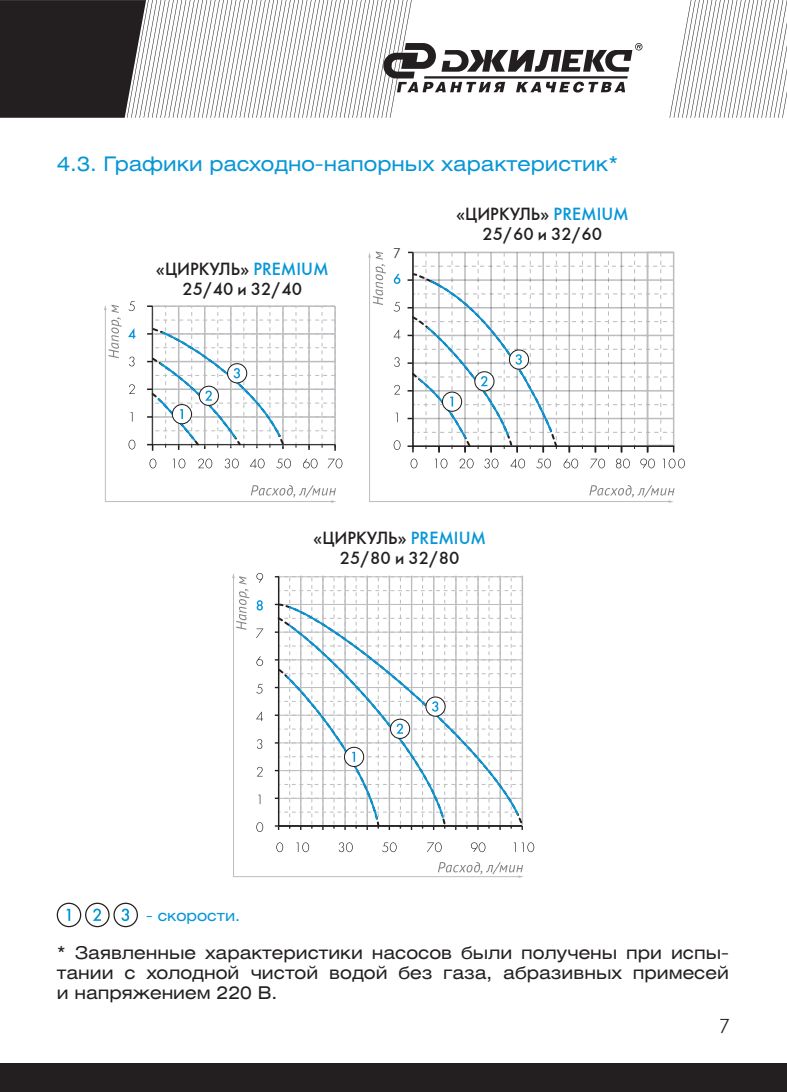
<style>
.page{position:relative;width:787px;height:1092px;background:#fff}
.page>*{position:absolute;margin:0;border:0;box-sizing:border-box;transform-origin:0 0}
.t1{font:20px "Helios Ext";color:#0696d7}
.t2{font:20px "Futuris Light C";color:#231f20}
.t3{font:17.5px/20px "Helios Ext";color:#231f20}
.t4{font:17.5px "Futuris C";color:#231f20}
.t5{font:15px "Helios Ext";color:#0696d7}
.t6{font:14px "Futuris Light C";color:#231f20}
.s1{color:#0696d7}
</style>
<div class="page">
<svg style="left:0;top:0;width:642px;height:118px"></svg>
<svg style="left:669px;top:0;width:117px;height:118px"></svg>
<div style="left:0;top:1063px;width:787px;height:28px;background:#231f20"></div>
<svg style="left:233px;top:576px;width:268px;height:301px"></svg>
<svg style="left:232px;top:573px;width:17px;height:56px"></svg>
<svg style="left:438px;top:861px;width:85px;height:17px"></svg>
<hr style="left:278px;top:575px;width:1px;height:249px;background:#bcbdc0">
<hr style="left:300px;top:575px;width:1px;height:249px;background:#bcbdc0">
<hr style="left:322px;top:575px;width:1px;height:249px;background:#bcbdc0">
<hr style="left:344px;top:575px;width:2px;height:249px;background:#bcbdc0">
<hr style="left:366px;top:575px;width:2px;height:249px;background:#bcbdc0">
<hr style="left:389px;top:575px;width:1px;height:249px;background:#bcbdc0">
<hr style="left:411px;top:575px;width:1px;height:249px;background:#bcbdc0">
<hr style="left:433px;top:575px;width:1px;height:249px;background:#bcbdc0">
<hr style="left:455px;top:575px;width:1px;height:249px;background:#bcbdc0">
<hr style="left:477px;top:575px;width:2px;height:249px;background:#bcbdc0">
<hr style="left:499px;top:575px;width:2px;height:249px;background:#bcbdc0">
<hr style="left:521px;top:575px;width:2px;height:249px;background:#bcbdc0">
<svg style="left:276px;top:842px;width:7px;height:10px"></svg>
<svg style="left:296px;top:842px;width:13px;height:10px"></svg>
<svg style="left:339px;top:842px;width:14px;height:10px"></svg>
<svg style="left:382px;top:842px;width:14px;height:10px"></svg>
<svg style="left:427px;top:842px;width:15px;height:10px"></svg>
<svg style="left:471px;top:842px;width:14px;height:10px"></svg>
<svg style="left:514px;top:842px;width:20px;height:10px"></svg>
<svg style="left:256px;top:822px;width:7px;height:10px"></svg>
<svg style="left:258px;top:794px;width:2px;height:10px"></svg>
<svg style="left:257px;top:766px;width:5px;height:10px"></svg>
<svg style="left:257px;top:739px;width:5px;height:9px"></svg>
<svg style="left:256px;top:711px;width:7px;height:10px"></svg>
<svg style="left:256px;top:684px;width:6px;height:9px"></svg>
<svg style="left:256px;top:656px;width:7px;height:9px"></svg>
<svg style="left:256px;top:628px;width:7px;height:10px"></svg>
<svg style="left:257px;top:600px;width:6px;height:10px"></svg>
<svg style="left:256px;top:573px;width:7px;height:9px"></svg>
<svg style="left:275px;top:576px;width:248px;height:253px"></svg>
<svg style="left:332px;top:458px;width:10px;height:10px"></svg>
<svg style="left:130px;top:301px;width:5px;height:8px"></svg>
<svg style="left:105px;top:309px;width:227px;height:193px"></svg>
<svg style="left:104px;top:304px;width:18px;height:54px"></svg>
<svg style="left:251px;top:485px;width:85px;height:18px"></svg>
<svg style="left:147px;top:305px;width:189px;height:146px"></svg>
<svg style="left:369px;top:279px;width:296px;height:223px"></svg>
<svg style="left:368px;top:251px;width:18px;height:54px"></svg>
<svg style="left:589px;top:485px;width:85px;height:18px"></svg>
<svg style="left:393px;top:440px;width:7px;height:10px"></svg>
<svg style="left:395px;top:412px;width:2px;height:10px"></svg>
<svg style="left:394px;top:385px;width:6px;height:9px"></svg>
<svg style="left:394px;top:357px;width:5px;height:10px"></svg>
<svg style="left:393px;top:329px;width:7px;height:10px"></svg>
<svg style="left:393px;top:302px;width:7px;height:9px"></svg>
<svg style="left:394px;top:273px;width:6px;height:11px"></svg>
<svg style="left:410px;top:458px;width:7px;height:10px"></svg>
<svg style="left:435px;top:458px;width:12px;height:10px"></svg>
<svg style="left:662px;top:458px;width:23px;height:10px"></svg>
<svg style="left:459px;top:458px;width:14px;height:10px"></svg>
<svg style="left:484px;top:458px;width:14px;height:10px"></svg>
<svg style="left:510px;top:458px;width:15px;height:10px"></svg>
<svg style="left:536px;top:458px;width:15px;height:10px"></svg>
<svg style="left:563px;top:458px;width:15px;height:10px"></svg>
<svg style="left:590px;top:458px;width:15px;height:10px"></svg>
<svg style="left:616px;top:458px;width:14px;height:10px"></svg>
<svg style="left:640px;top:458px;width:15px;height:10px"></svg>
<svg style="left:407px;top:252px;width:267px;height:200px"></svg>
<svg style="left:57px;top:903px;width:24px;height:23px"></svg>
<div style="left:57px;top:902px;width:24px;height:25px;border:1px solid #231f20;border-radius:50%"></div>
<svg style="left:66px;top:908px;width:4px;height:12px"></svg>
<svg style="left:86px;top:903px;width:23px;height:23px"></svg>
<div style="left:85px;top:902px;width:25px;height:25px;border:1px solid #231f20;border-radius:50%"></div>
<svg style="left:93px;top:908px;width:8px;height:12px"></svg>
<svg style="left:114px;top:903px;width:23px;height:23px"></svg>
<div style="left:113px;top:902px;width:25px;height:25px;border:1px solid #231f20;border-radius:50%"></div>
<svg style="left:121px;top:908px;width:8px;height:13px"></svg>
<p class="t1" style="left:57px;top:152px;width:563px">4.3. Графики расходно-напорных характеристик*</p>
<p class="t4" style="left:156px;top:258px;width:174px">«ЦИРКУЛЬ» <span class="s1">PREMIUM</span></p>
<p class="t4" style="left:182px;top:278px;width:121px">25/40 и 32/40</p>
<p class="t6" style="left:393px;top:246px;width:9px">7</p>
<p class="t4" style="left:456px;top:203px;width:174px">«ЦИРКУЛЬ» <span class="s1">PREMIUM</span></p>
<p class="t4" style="left:482px;top:223px;width:121px">25/60 и 32/60</p>
<p class="t4" style="left:313px;top:527px;width:174px">«ЦИРКУЛЬ» <span class="s1">PREMIUM</span></p>
<p class="t4" style="left:340px;top:547px;width:121px">25/80 и 32/80</p>
<p class="t5" style="left:146px;top:906px;width:96px">- скорости.</p>
<p class="t3" style="left:57px;top:942px;width:673px">* Заявленные характеристики насосов были получены при испы&shy;тании с холодной чистой водой без газа, абразивных примесей</p>
<p class="t3" style="left:57px;top:982px;width:222px">и напряжением 220 В.</p>
<p class="t2" style="left:719px;top:1015px;width:12px">7</p>
</div>
